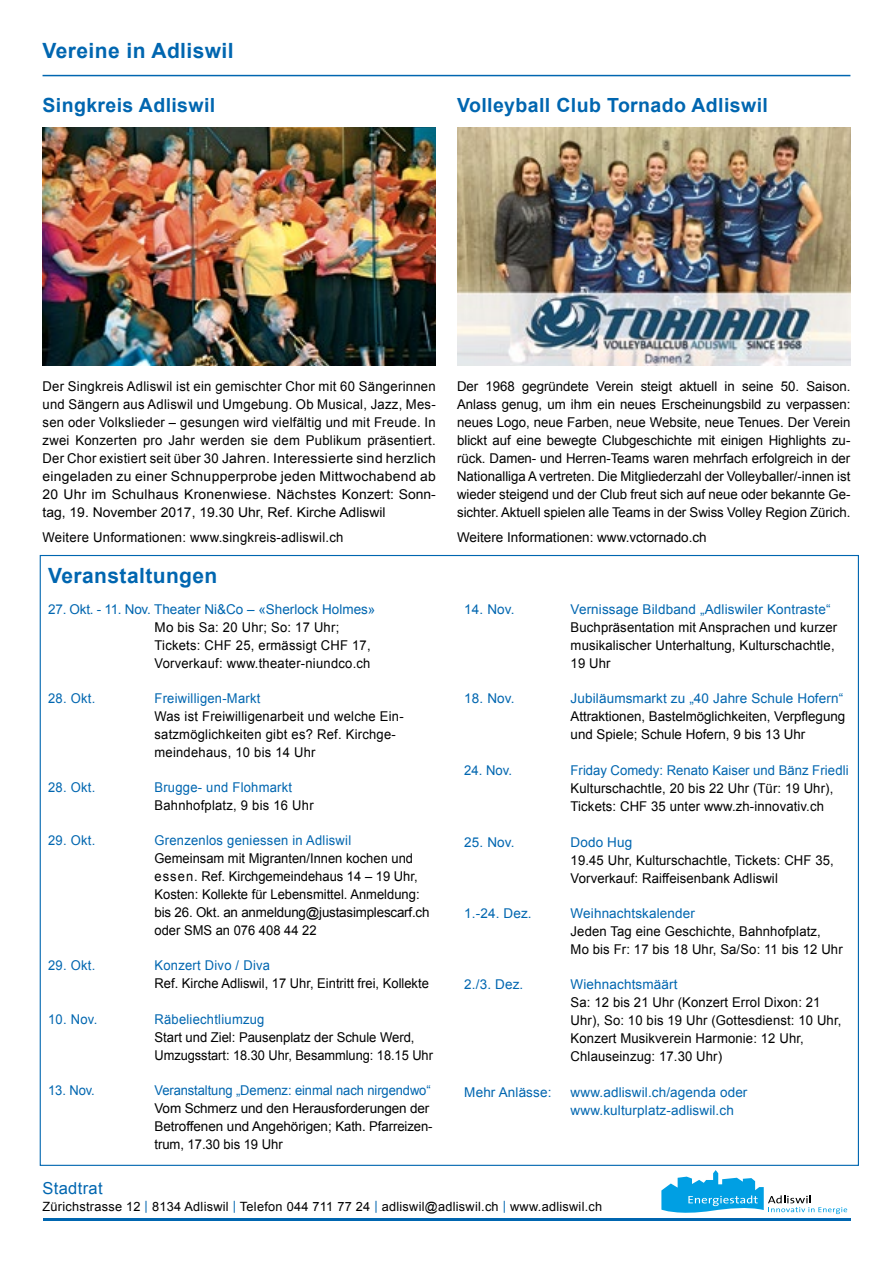
<style>
.page{position:relative;width:893px;height:1263px;background:#fff}
.page>*{position:absolute;margin:0;border:0;box-sizing:border-box;transform-origin:0 0}
.t1{font:700 21px "Arial";letter-spacing:.02em;color:#0066b0}
.t2{font:700 19.5px "Arial";letter-spacing:.02em;color:#0066b0}
.t3{font:16.5px "Arial";letter-spacing:.02em;color:#0066b0}
.t4{font:13.5px/18px "Arial";letter-spacing:.01em;color:#000}
.t5{font:13.5px/18px "Arial";letter-spacing:.01em;color:#000;scale:.96 1}
.t6{font:13.5px/18px "Arial";letter-spacing:.01em;color:#0066b0}
.t7{font:13.5px "Arial";letter-spacing:.01em;color:#0066b0;scale:.96 1}
.t8{font:12.75px "Arial";letter-spacing:.02em;color:#000}
.s1{color:#0066b0}
</style>
<div class="page">
<svg style="left:661px;top:1170px;width:186px;height:45px"></svg>
<hr style="left:43px;top:75px;width:807px;height:1px;background:#0066b0">
<hr style="left:43px;top:1218px;width:807px;height:2px;background:#0066b0">
<img style="left:457px;top:127px;width:393px;height:239px">
<img style="left:43px;top:127px;width:393px;height:239px">
<svg style="left:39px;top:554px;width:820px;height:612px"></svg>
<h1 class="t1" style="left:43px;top:36px;width:193px">Vereine in Adliswil</h1>
<h2 class="t2" style="left:43px;top:92px;width:174px">Singkreis Adliswil</h2>
<h2 class="t2" style="left:457px;top:92px;width:312px">Volleyball Club Tornado Adliswil</h2>
<p class="t4" style="left:43px;top:377px;width:395px;text-align:justify">Der Singkreis Adliswil ist ein gemischter Chor mit 60 Sängerinnen und Sängern aus Adliswil und Umgebung. Ob Musical, Jazz, Mes&shy;sen oder Volkslieder – gesungen wird vielfältig und mit Freude. In zwei Konzerten pro Jahr werden sie dem Publikum präsentiert.<br>Der Chor existiert seit über 30 Jahren. Interessierte sind herzlich eingeladen zu einer Schnupperprobe jeden Mittwochabend ab 20 Uhr im Schulhaus Kronenwiese. Nächstes Konzert: Sonn&shy;tag, 19. November 2017, 19.30 Uhr, Ref. Kirche Adliswil</p>
<p class="t4" style="left:43px;top:528px;width:302px">Weitere Unformationen: www.singkreis-adliswil.ch</p>
<h1 class="t1" style="left:48px;top:562px;width:171px">Veranstaltungen</h1>
<p class="t6" style="left:48px;top:600px;width:329px">27. Okt. - 11. Nov. Theater Ni&amp;Co – «Sherlock Holmes»</p>
<p class="t4" style="left:154px;top:618px;width:218px">Mo bis Sa: 20 Uhr; So: 17 Uhr;<br>Tickets: CHF 25, ermässigt CHF 17,<br>Vorverkauf: www.theater-niundco.ch</p>
<p class="t7" style="left:48px;top:689px;width:51px">28. Okt.</p>
<p class="t7" style="left:154px;top:689px;width:112px">Freiwilligen-Markt</p>
<p class="t5" style="left:154px;top:707px;width:261px">Was ist Freiwilligenarbeit und welche Ein&shy;satzmöglichkeiten gibt es? Ref. Kirchge&shy;meindehaus, 10 bis 14 Uhr</p>
<p class="t7" style="left:48px;top:778px;width:51px">28. Okt.</p>
<p class="t7" style="left:154px;top:778px;width:145px">Brugge- und Flohmarkt</p>
<p class="t5" style="left:154px;top:796px;width:167px">Bahnhofplatz, 9 bis 16 Uhr</p>
<p class="t7" style="left:48px;top:831px;width:51px">29. Okt.</p>
<p class="t7" style="left:154px;top:831px;width:206px">Grenzenlos geniessen in Adliswil</p>
<p class="t5" style="left:154px;top:849px;width:288px">Gemeinsam mit Migranten/Innen kochen und essen. Ref. Kirchgemeindehaus 14 – 19 Uhr, Kosten: Kollekte für Lebensmittel. Anmeldung: bis 26. Okt. an anmeldung@justasimplescarf.ch oder SMS an 076 408 44 22</p>
<p class="t7" style="left:48px;top:956px;width:51px">29. Okt.</p>
<p class="t7" style="left:154px;top:956px;width:122px">Konzert Divo / Diva</p>
<p class="t5" style="left:154px;top:974px;width:287px">Ref. Kirche Adliswil, 17 Uhr, Eintritt frei, Kollekte</p>
<p class="t7" style="left:48px;top:1010px;width:53px">10. Nov.</p>
<p class="t7" style="left:154px;top:1010px;width:116px">Räbeliechtliumzug</p>
<p class="t4" style="left:154px;top:1028px;width:280px">Start und Ziel: Pausenplatz der Schule Werd,<br>Umzugsstart: 18.30 Uhr, Besammlung: 18.15 Uhr</p>
<p class="t7" style="left:48px;top:1081px;width:50px">13. Nov.</p>
<p class="t7" style="left:154px;top:1081px;width:289px">Veranstaltung „Demenz: einmal nach nirgendwo“</p>
<p class="t4" style="left:154px;top:1099px;width:280px">Vom Schmerz und den Herausforderungen der<br>Betroffenen und Angehörigen; Kath. Pfarreizen&shy;trum, 17.30 bis 19 Uhr</p>
<p class="t4" style="left:457px;top:377px;width:395px;text-align:justify">Der 1968 gegründete Verein steigt aktuell in seine 50. Saison.<br>Anlass genug, um ihm ein neues Erscheinungsbild zu verpassen: neues Logo, neue Farben, neue Website, neue Tenues. Der Verein blickt auf eine bewegte Clubgeschichte mit einigen Highlights zu&shy;rück. Damen- und Herren-Teams waren mehrfach erfolgreich in der Nationalliga A vertreten. Die Mitgliederzahl der Volleyballer/-innen ist wieder steigend und der Club freut sich auf neue oder bekannte Ge&shy;sichter. Aktuell spielen alle Teams in der Swiss Volley Region Zürich.</p>
<p class="t4" style="left:457px;top:528px;width:251px">Weitere Informationen: www.vctornado.ch</p>
<p class="t6" style="left:464px;top:600px;width:52px">14. Nov.</p>
<p class="t6" style="left:571px;top:600px;width:261px">Vernissage Bildband „Adliswiler Kontraste“</p>
<p class="t4" style="left:571px;top:618px;width:268px">Buchpräsentation mit Ansprachen und kurzer musikalischer Unterhaltung, Kulturschachtle,<br>19 Uhr</p>
<p class="t6" style="left:464px;top:689px;width:52px">18. Nov.</p>
<p class="t6" style="left:571px;top:689px;width:274px">Jubiläumsmarkt zu „40 Jahre Schule Hofern“</p>
<p class="t4" style="left:571px;top:707px;width:276px">Attraktionen, Bastelmöglichkeiten, Verpflegung und Spiele; Schule Hofern, 9 bis 13 Uhr</p>
<p class="t6" style="left:464px;top:761px;width:49px">24. Nov.</p>
<p class="t6" style="left:571px;top:761px;width:280px">Friday Comedy: Renato Kaiser und Bänz Friedli</p>
<p class="t4" style="left:571px;top:779px;width:264px">Kulturschachtle, 20 bis 22 Uhr (Tür: 19 Uhr),<br>Tickets: CHF 35 unter www.zh-innovativ.ch</p>
<p class="t6" style="left:464px;top:833px;width:52px">25. Nov.</p>
<p class="t6" style="left:571px;top:833px;width:63px">Dodo Hug</p>
<p class="t4" style="left:571px;top:851px;width:265px">19.45 Uhr, Kulturschachtle, Tickets: CHF 35,<br>Vorverkauf: Raiffeisenbank Adliswil</p>
<p class="t6" style="left:464px;top:904px;width:69px">1.-24. Dez.</p>
<p class="t6" style="left:571px;top:904px;width:126px">Weihnachtskalender</p>
<p class="t4" style="left:571px;top:922px;width:274px">Jeden Tag eine Geschichte, Bahnhofplatz,<br>Mo bis Fr: 17 bis 18 Uhr, Sa/So: 11 bis 12 Uhr</p>
<p class="t6" style="left:464px;top:975px;width:60px">2./3. Dez.</p>
<p class="t6" style="left:571px;top:975px;width:108px">Wiehnachtsmäärt</p>
<p class="t4" style="left:571px;top:993px;width:272px">Sa: 12 bis 21 Uhr (Konzert Errol Dixon: 21<br>Uhr), So: 10 bis 19 Uhr (Gottesdienst: 10 Uhr, Konzert Musikverein Harmonie: 12 Uhr, Chlauseinzug: 17.30 Uhr)</p>
<p class="t6" style="left:464px;top:1083px;width:89px">Mehr Anlässe:</p>
<p class="t6" style="left:571px;top:1083px;width:178px">www.adliswil.ch/agenda oder www.kulturplatz-adliswil.ch</p>
<p class="t3" style="left:43px;top:1177px;width:62px">Stadtrat</p>
<p class="t8" style="left:43px;top:1198px;width:561px">Zürichstrasse 12 <span class="s1">|</span> 8134 Adliswil <span class="s1">|</span> Telefon 044 711 77 24 <span class="s1">|</span> adliswil@adliswil.ch <span class="s1">|</span> www.adliswil.ch</p>
</div>
